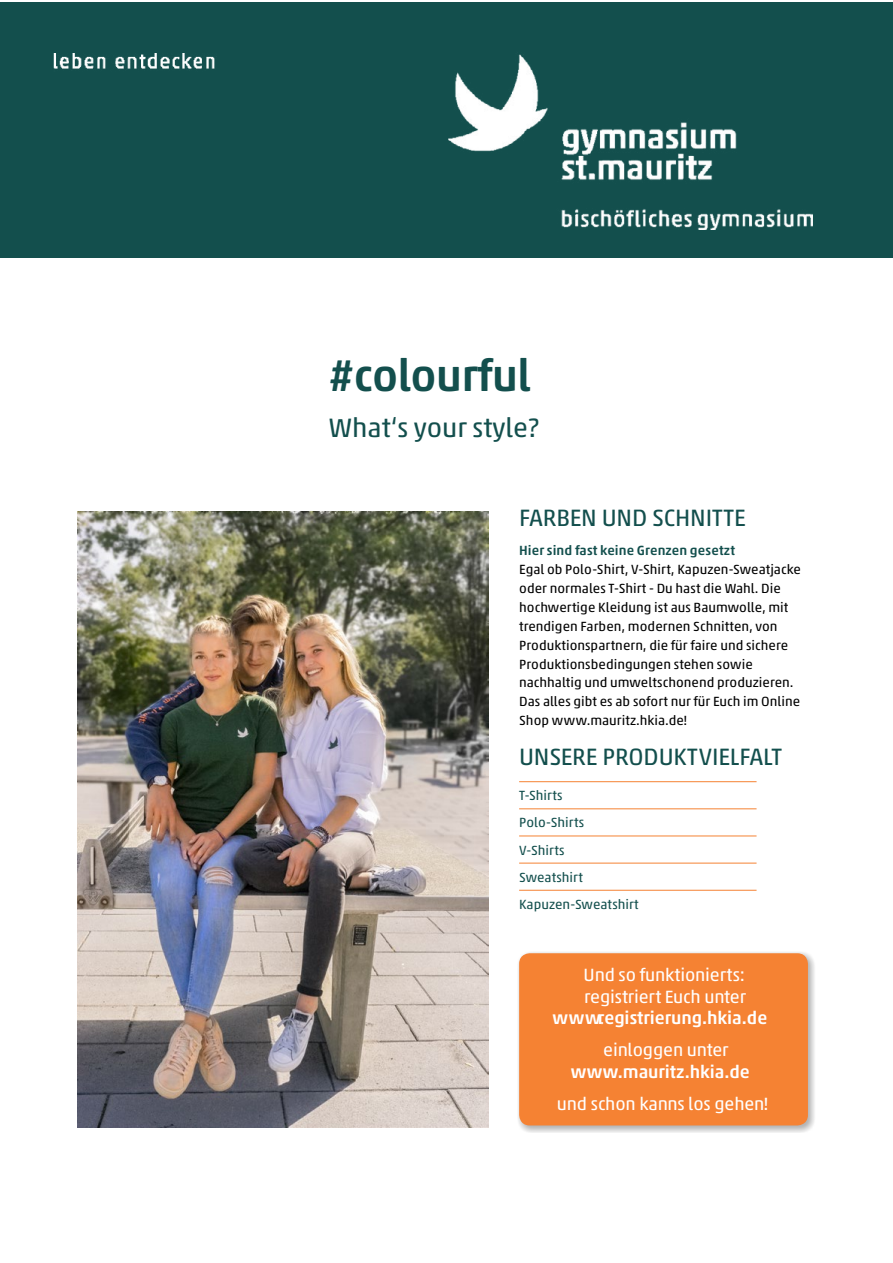
<style>
.page{position:relative;width:893px;height:1263px;background:#fff}
.page>*{position:absolute;margin:0;border:0;box-sizing:border-box;transform-origin:0 0}
.t1{font:500 45px "Akko Std";letter-spacing:-.01em;color:#134f4d}
.t2{font:27px "Akko Std";color:#134f4d}
.t3{font:24px "Akko Std";letter-spacing:-.005em;color:#134f4d}
.t4{font:18px/21.6px "Akko Std";letter-spacing:-.01em;color:#fff;text-align:center}
.t5{font:500 18px/21.6px "Akko Std";letter-spacing:-.005em;color:#fff}
.t6{font:13.5px/18.9px "Akko Std";letter-spacing:.005em;color:#000}
.t7{font:13.5px/27.2px "Akko Std";color:#134f4d}
.s1{font-weight:500;color:#134f4d}
.s2{font-weight:500}
.s3{font-family:"Frutiger LT Com";font-weight:700;font-stretch:condensed}
.s4{font-weight:400}
</style>
<div class="page">
<div style="left:0;top:3px;width:893px;height:255px;background:#134f4d"></div>
<img style="left:53px;top:54px;width:162px;height:15px">
<hr style="left:519px;top:781px;width:237px;height:1px;background:#f58233">
<hr style="left:519px;top:808px;width:237px;height:1px;background:#f58233">
<hr style="left:519px;top:835px;width:237px;height:1px;background:#f58233">
<hr style="left:519px;top:863px;width:237px;height:1px;background:#f58233">
<hr style="left:519px;top:890px;width:237px;height:1px;background:#f58233">
<img style="left:449px;top:54px;width:363px;height:175px">
<svg style="left:518px;top:952px;width:297px;height:181px"></svg>
<div style="left:519px;top:953px;width:289px;height:172px;background:#f58233;border-radius:11px"></div>
<img style="left:78px;top:512px;width:410px;height:616px">
<p class="t1" style="left:329px;top:348px;width:203px">#colourful</p>
<p class="t2" style="left:329px;top:412px;width:211px">What‘s your style?</p>
<p class="t3" style="left:519px;top:503px;width:228px">FARBEN UND SCHNITTE</p>
<p class="t6" style="left:519px;top:541px;width:283px"><span class="s1">Hier sind fast keine Grenzen gesetzt<br></span>Egal ob Polo-Shirt, V-Shirt, Kapuzen-Sweatjacke oder normales T-Shirt - Du hast die Wahl. Die hochwertige Kleidung ist aus Baumwolle, mit trendigen Farben, modernen Schnitten, von Produktionspartnern, die für faire und sichere Produktionsbedingungen stehen sowie nachhaltig und umweltschonend produzieren.<br>Das alles gibt es ab sofort nur für Euch im Online Shop www.mauritz.hkia.de!</p>
<p class="t3" style="left:519px;top:742px;width:264px">UNSERE PRODUKTVIELFALT</p>
<p class="t7" style="left:519px;top:782px;width:121px">T-Shirts<br>Polo-Shirts<br>V-Shirts<br>Sweatshirt<br>Kapuzen-Sweatshirt</p>
<p class="t4" style="left:552px;top:964px;width:216px">Und so funktionierts: registriert Euch unter <span class="s2">wwwre</span><span class="s3">.</span> <span class="s2">gistrierung.hkia.de</span></p>
<p class="t5" style="left:571px;top:1039px;width:180px;text-indent:32px"><span class="s4">einloggen unter </span>www.mauritz.hkia.de</p>
<p class="t4" style="left:557px;top:1093px;width:213px">und schon kanns los gehen!</p>
</div>
